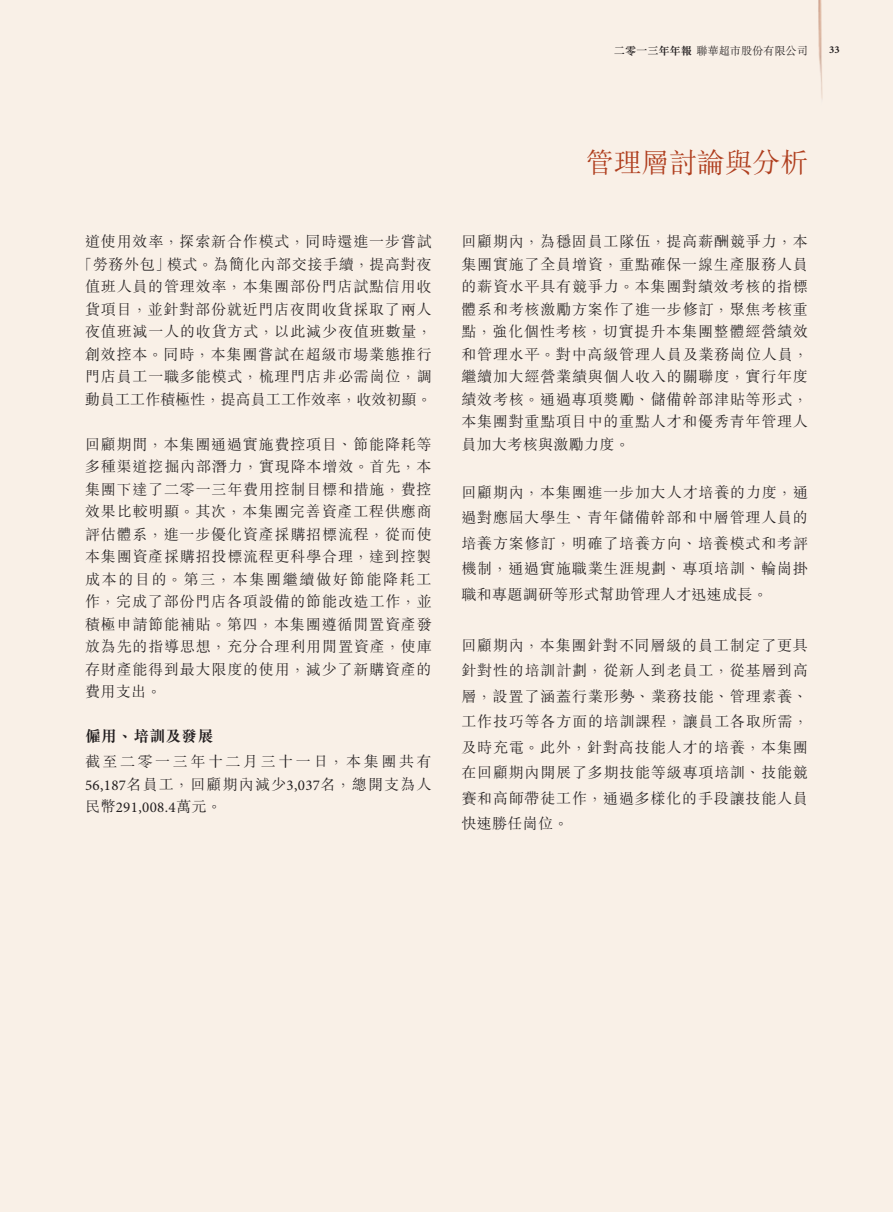
<style>
.page{position:relative;width:893px;height:1212px;background:#f9f0e7}
.page>*{position:absolute;margin:0;border:0;box-sizing:border-box;transform-origin:0 0}
.t1{font:300 27.75px "M Sung HK";color:#af3e1e}
.t2{font:700 15.75px "M Sung HK";letter-spacing:.02em;color:#231f20}
.t3{font:300 15px/22.5px "M Sung HK";letter-spacing:.055em;color:#231f20;text-align:justify}
.t4{font:300 15px/22.5px "M Sung HK";letter-spacing:.17em;color:#231f20}
.t5{font:15px "Minion Pro";letter-spacing:.025em;color:#231f20}
.t6{font:300 11.25px "M Sung HK";letter-spacing:-.01em;color:#231f20}
.t7{font:700 10.5px "Minion Pro";color:#231f20}
.s1{font-weight:700}
.s2{font-family:"Minion Pro";font-weight:400}
.s3{font-family:"M Sung HK";font-weight:300}
</style>
<div class="page">
<img style="left:818px;top:0;width:5px;height:98px">
<p class="t6" style="left:614px;top:43px;width:196px"><span class="s1">二零一三年年報</span> 聯華超市股份有限公司</p>
<p class="t7" style="left:829px;top:43px;width:12px">33</p>
<p class="t3" style="left:78px;top:230px;width:356px;text-align:center">道使用效率，探索新合作模式，同時還進一步嘗試「勞務外包」模式。為簡化內部交接手續，提高對夜值班人員的管理效率，本集團部份門店試點信用收貨項目，並針對部份就近門店夜間收貨採取了兩人夜值班減一人的收貨方式，以此減少夜值班數量，創效控本。同時，本集團嘗試在超級市場業態推行門店員工一職多能模式，梳理門店非必需崗位，調動員工工作積極性，提高員工工作效率，收效初顯。</p>
<p class="t3" style="left:85px;top:432px;width:348px">回顧期間，本集團通過實施費控項目、節能降耗等多種渠道挖掘內部潛力，實現降本增效。首先，本集團下達了二零一三年費用控制目標和措施，費控效果比較明顯。其次，本集團完善資產工程供應商評估體系，進一步優化資產採購招標流程，從而使本集團資產採購招投標流程更科學合理，達到控製成本的目的。第三，本集團繼續做好節能降耗工作，完成了部份門店各項設備的節能改造工作，並積極申請節能補貼。第四，本集團遵循閒置資產發放為先的指導思想，充分合理利用閒置資產，使庫存財產能得到最大限度的使用，減少了新購資產的費用支出。</p>
<p class="t2" style="left:85px;top:725px;width:130px">僱用、培訓及發展</p>
<p class="t4" style="left:85px;top:749px;width:348px">截至二零一三年十二月三十一日，本集團共有<br><span class="s2">56,187</span>名員工，回顧期內減少<span class="s2">3,037</span>名，總開支為人</p>
<p class="t5" style="left:85px;top:797px;width:138px"><span class="s3">民幣</span>291,008.4<span class="s3">萬元。</span></p>
<h1 class="t1" style="left:586px;top:144px;width:223px">管理層討論與分析</h1>
<p class="t3" style="left:461px;top:230px;width:348px">回顧期內，為穩固員工隊伍，提高薪酬競爭力，本集團實施了全員增資，重點確保一線生產服務人員的薪資水平具有競爭力。本集團對績效考核的指標體系和考核激勵方案作了進一步修訂，聚焦考核重點，強化個性考核，切實提升本集團整體經營績效和管理水平。對中高級管理人員及業務崗位人員，繼續加大經營業績與個人收入的關聯度，實行年度績效考核。通過專項獎勵、儲備幹部津貼等形式，本集團對重點項目中的重點人才和優秀青年管理人員加大考核與激勵力度。</p>
<p class="t3" style="left:461px;top:479px;width:348px;line-height:25.5px">回顧期內，本集團進一步加大人才培養的力度，通過對應屆大學生、青年儲備幹部和中層管理人員的培養方案修訂，明確了培養方向、培養模式和考評機制，通過實施職業生涯規劃、專項培訓、輪崗掛職和專題調研等形式幫助管理人才迅速成長。</p>
<p class="t3" style="left:461px;top:632px;width:348px;line-height:25.5px">回顧期內，本集團針對不同層級的員工制定了更具針對性的培訓計劃，從新人到老員工，從基層到高層，設置了涵蓋行業形勢、業務技能、管理素養、工作技巧等各方面的培訓課程，讓員工各取所需，及時充電。此外，針對高技能人才的培養，本集團在回顧期內開展了多期技能等級專項培訓、技能競賽和高師帶徒工作，通過多樣化的手段讓技能人員快速勝任崗位。</p>
</div>
